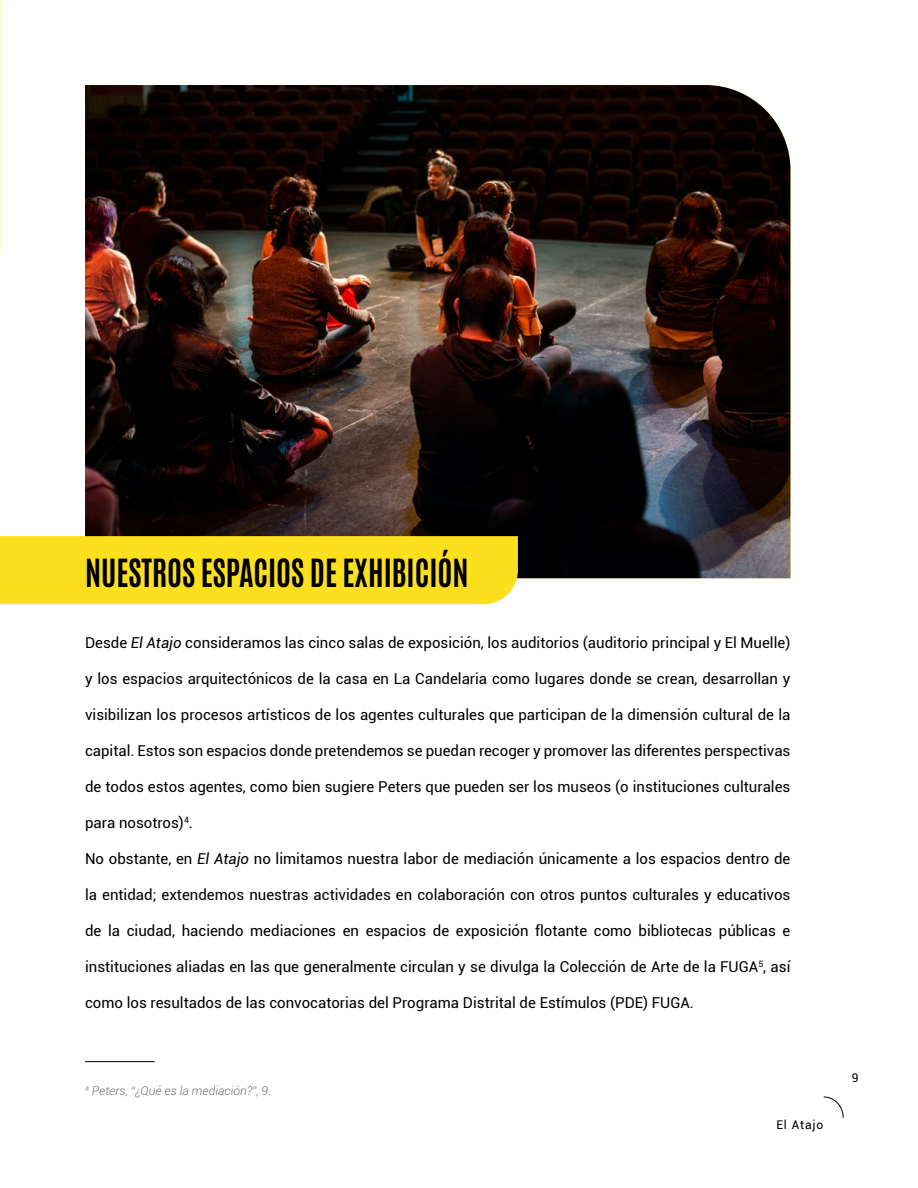
<style>
.page{position:relative;width:918px;height:1188px;background:#fff}
.page>*{position:absolute;margin:0;border:0;box-sizing:border-box;transform-origin:0 0}
.t1{font:700 33px "Antonio";color:#000;scale:.93 1}
.t2{font:15px "Roboto";color:#000}
.t3{font:italic 300 12px "Roboto";color:#706f6f}
.t4{font:12px "Roboto";letter-spacing:.075em;color:#000}
.t5{font:12px "Roboto";color:#020203}
.s1{font-style:italic}
</style>
<div class="page">
<svg style="left:823px;top:1096px;width:21px;height:22px"></svg>
<img style="left:85px;top:85px;width:705px;height:493px">
<div style="left:0;top:536px;width:518px;height:68px;background:#fce01e"></div>
<hr style="left:85px;top:1061px;width:70px;height:1px;background:#000">
<h1 class="t1" style="left:85px;top:550px;width:414px">NUESTROS ESPACIOS DE EXHIBICIÓN</h1>
<p class="t2" style="left:85px;top:632px;width:707px">Desde <span class="s1">El Atajo</span> consideramos las cinco salas de exposición, los auditorios (auditorio principal y El Muelle)</p>
<p class="t2" style="left:85px;top:668px;width:707px">y los espacios arquitectónicos de la casa en La Candelaria como lugares donde se crean, desarrollan y</p>
<p class="t2" style="left:85px;top:704px;width:707px">visibilizan los procesos artísticos de los agentes culturales que participan de la dimensión cultural de la</p>
<p class="t2" style="left:85px;top:740px;width:707px">capital. Estos son espacios donde pretendemos se puedan recoger y promover las diferentes perspectivas</p>
<p class="t2" style="left:85px;top:776px;width:707px">de todos estos agentes, como bien sugiere Peters que pueden ser los museos (o instituciones culturales</p>
<p class="t2" style="left:85px;top:812px;width:109px">para nosotros)<sup>4</sup>.</p>
<p class="t2" style="left:85px;top:848px;width:707px">No obstante, en <span class="s1">El Atajo</span> no limitamos nuestra labor de mediación únicamente a los espacios dentro de</p>
<p class="t2" style="left:85px;top:884px;width:707px">la entidad; extendemos nuestras actividades en colaboración con otros puntos culturales y educativos</p>
<p class="t2" style="left:85px;top:920px;width:707px">de la ciudad, haciendo mediaciones en espacios de exposición flotante como bibliotecas públicas e</p>
<p class="t2" style="left:85px;top:956px;width:707px">instituciones aliadas en las que generalmente circulan y se divulga la Colección de Arte de la FUGA<sup>5</sup>, así</p>
<p class="t2" style="left:85px;top:992px;width:610px">como los resultados de las convocatorias del Programa Distrital de Estímulos (PDE) FUGA.</p>
<p class="t3" style="left:85px;top:1082px;width:188px"><sup>4</sup> Peters, “¿Qué es la mediación?”, 9.</p>
<p class="t4" style="left:776px;top:1116px;width:48px">El Atajo</p>
<p class="t5" style="left:852px;top:1069px;width:8px">9</p>
</div>
